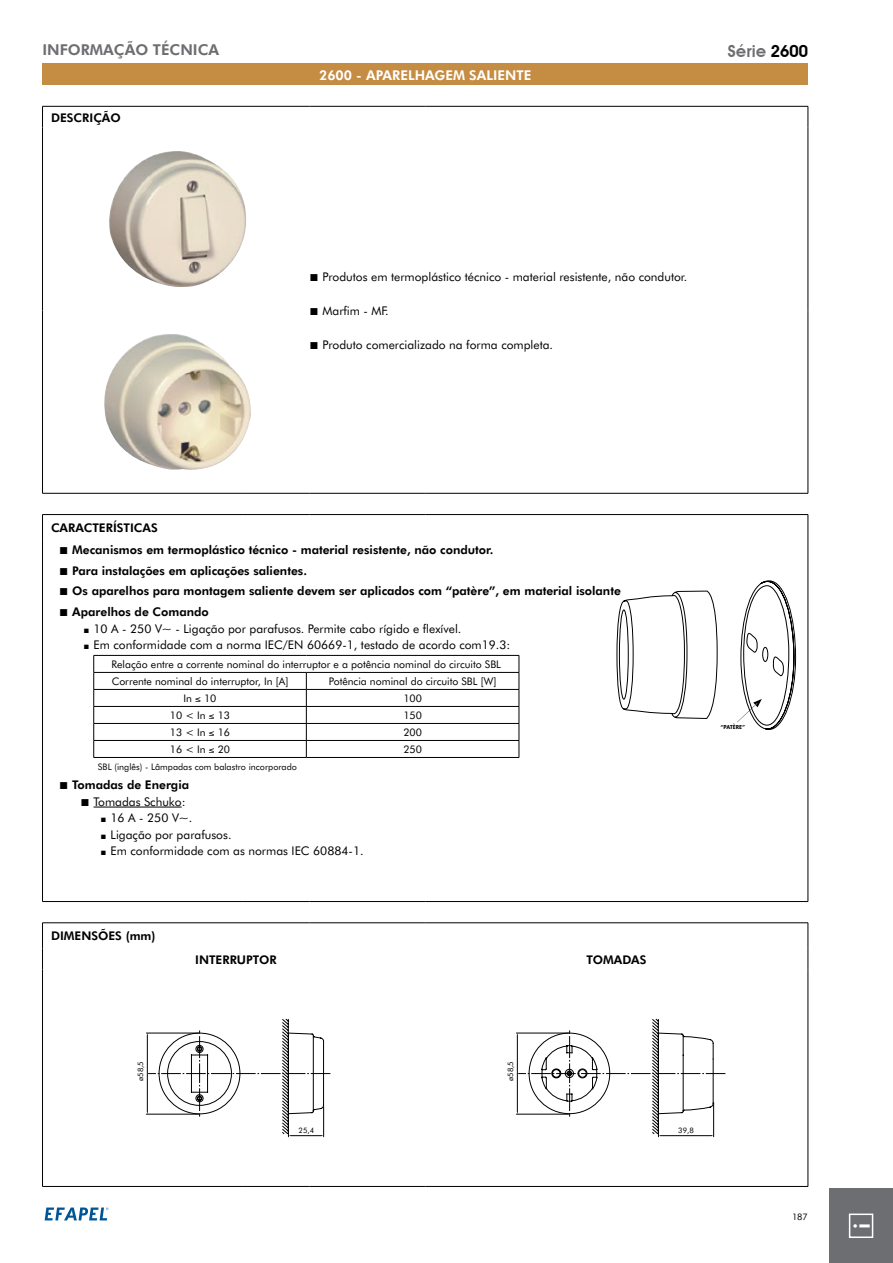
<style>
.page{position:relative;width:893px;height:1263px;background:#fff}
.page>*{position:absolute;margin:0;border:0;box-sizing:border-box;transform-origin:0 0}
.t1{font:800 21.45px "Futura BT";color:#fff}
.t2{font:600 16.5px "Avant Garde";color:#6d6e71}
.t3{font:800 15px "Futura BT";color:#6d6e71}
.t4{font:800 13.5px "Futura BT";color:#fff}
.t5{font:12px/16.5px "Futura BT";color:#000}
.t6{font:800 12px/21px "Futura BT";color:#000}
.t7{font:10.5px/17px "Futura BT";color:#000}
.t8{font:9px "Futura BT";color:#000}
.t9{font:7.5px "Futura BT";color:#000}
.t10{font:800 6px "Futura PT";letter-spacing:.01em;color:#000;scale:.95 1}
.s1{color:#000}
</style>
<div class="page">
<svg style="left:45px;top:1207px;width:63px;height:13px"></svg>
<div style="left:829px;top:1188px;width:64px;height:75px;background:#6d6e71"></div>
<div style="left:849px;top:1213px;width:24px;height:25px;border:2px solid #fff"></div>
<div style="left:43px;top:64px;width:765px;height:21px;background:#c58c43"></div>
<hr style="left:42px;top:922px;width:201px;height:1px;background:#000">
<hr style="left:243px;top:922px;width:67px;height:1px;background:#000">
<hr style="left:310px;top:922px;width:115px;height:1px;background:#000">
<hr style="left:425px;top:922px;width:383px;height:1px;background:#000">
<svg style="left:42px;top:923px;width:1px;height:46px"></svg>
<hr style="left:42px;top:969px;width:1px;height:217px;background:#000">
<hr style="left:42px;top:1186px;width:201px;height:1px;background:#000">
<hr style="left:243px;top:1186px;width:67px;height:1px;background:#000">
<hr style="left:310px;top:1186px;width:115px;height:1px;background:#000">
<hr style="left:425px;top:1186px;width:383px;height:1px;background:#000">
<hr style="left:42px;top:514px;width:201px;height:1px;background:#000">
<svg style="left:42px;top:515px;width:1px;height:25px"></svg>
<hr style="left:243px;top:514px;width:67px;height:1px;background:#000">
<hr style="left:310px;top:514px;width:115px;height:1px;background:#000">
<hr style="left:425px;top:514px;width:383px;height:1px;background:#000">
<hr style="left:42px;top:540px;width:1px;height:361px;background:#000">
<hr style="left:42px;top:901px;width:201px;height:1px;background:#000">
<hr style="left:243px;top:901px;width:67px;height:1px;background:#000">
<hr style="left:310px;top:901px;width:115px;height:1px;background:#000">
<hr style="left:425px;top:901px;width:383px;height:1px;background:#000">
<svg style="left:808px;top:515px;width:1px;height:25px"></svg>
<hr style="left:808px;top:540px;width:1px;height:361px;background:#000">
<svg style="left:808px;top:923px;width:1px;height:46px"></svg>
<hr style="left:808px;top:969px;width:1px;height:217px;background:#000">
<hr style="left:42px;top:106px;width:201px;height:1px;background:#000">
<svg style="left:42px;top:106px;width:1px;height:22px"></svg>
<hr style="left:243px;top:106px;width:67px;height:1px;background:#000">
<hr style="left:310px;top:106px;width:115px;height:1px;background:#000">
<hr style="left:425px;top:106px;width:383px;height:1px;background:#000">
<svg style="left:808px;top:106px;width:1px;height:22px"></svg>
<hr style="left:42px;top:128px;width:1px;height:182px;background:#000">
<hr style="left:808px;top:128px;width:1px;height:182px;background:#000">
<hr style="left:42px;top:310px;width:1px;height:183px;background:#000">
<hr style="left:808px;top:310px;width:1px;height:183px;background:#000">
<hr style="left:42px;top:493px;width:201px;height:1px;background:#000">
<hr style="left:243px;top:493px;width:67px;height:1px;background:#000">
<hr style="left:310px;top:493px;width:115px;height:1px;background:#000">
<hr style="left:425px;top:493px;width:383px;height:1px;background:#000">
<img style="left:109px;top:151px;width:137px;height:136px">
<img style="left:104px;top:334px;width:147px;height:136px">
<hr style="left:94px;top:807px;width:88px;height:1px;background:#000">
<hr style="left:94px;top:655px;width:212px;height:1px;background:#000">
<hr style="left:306px;top:655px;width:213px;height:1px;background:#000">
<hr style="left:94px;top:672px;width:212px;height:1px;background:#000">
<hr style="left:306px;top:672px;width:213px;height:1px;background:#000">
<hr style="left:94px;top:689px;width:212px;height:1px;background:#000">
<hr style="left:306px;top:689px;width:213px;height:1px;background:#000">
<hr style="left:94px;top:706px;width:212px;height:1px;background:#000">
<hr style="left:306px;top:706px;width:213px;height:1px;background:#000">
<hr style="left:94px;top:723px;width:212px;height:1px;background:#000">
<hr style="left:306px;top:723px;width:213px;height:1px;background:#000">
<hr style="left:94px;top:740px;width:212px;height:1px;background:#000">
<svg style="left:93px;top:656px;width:1px;height:101px"></svg>
<hr style="left:306px;top:740px;width:213px;height:1px;background:#000">
<svg style="left:306px;top:673px;width:1px;height:84px"></svg>
<svg style="left:519px;top:656px;width:1px;height:101px"></svg>
<hr style="left:94px;top:757px;width:212px;height:1px;background:#000">
<hr style="left:306px;top:757px;width:213px;height:1px;background:#000">
<hr style="left:146px;top:1114px;width:53px;height:1px;background:#000">
<hr style="left:146px;top:1033px;width:53px;height:1px;background:#000">
<svg style="left:147px;top:1019px;width:183px;height:118px"></svg>
<hr style="left:516px;top:1114px;width:53px;height:1px;background:#000">
<hr style="left:516px;top:1033px;width:53px;height:1px;background:#000">
<svg style="left:517px;top:1019px;width:208px;height:118px"></svg>
<svg style="left:616px;top:580px;width:180px;height:150px"></svg>
<div style="left:734px;top:697px;width:29px;height:27px;background:#000;opacity:.75"></div>
<p class="t3" style="left:43px;top:40px;width:178px">INFORMAÇÃO TÉCNICA</p>
<p class="t6" style="left:51px;top:107px;width:71px">DESCRIÇÃO</p>
<p class="t4" style="left:319px;top:67px;width:214px">2600 - APARELHAGEM SALIENTE</p>
<h2 class="t2" style="left:727px;top:41px;width:82px">Série <span class="s1">2600</span></h2>
<p class="t5" style="left:322px;top:269px;width:366px">Produtos em termoplástico técnico - material resistente, não condutor.</p>
<p class="t5" style="left:322px;top:302px;width:68px">Marfim - MF.</p>
<p class="t5" style="left:322px;top:336px;width:232px">Produto comercializado na forma completa.</p>
<p class="t6" style="left:72px;top:517px;width:550px;text-indent:-21px">CARACTERÍSTICAS<br>Mecanismos em termoplástico técnico - material resistente, não condutor.<br>Para instalações em aplicações salientes.<br>Os aparelhos para montagem saliente devem ser aplicados com “patère”, em material isolante Aparelhos de Comando</p>
<p class="t5" style="left:94px;top:620px;width:418px">10 A - 250 V~ - Ligação por parafusos. Permite cabo rígido e flexível.<br>Em conformidade com a norma IEC/EN 60669-1, testado de acordo com19.3:</p>
<p class="t7" style="left:112px;top:656px;width:391px">Relação entre a corrente nominal do interruptor e a potência nominal do circuito SBL<br>Corrente nominal do interruptor, In [A]</p>
<p class="t7" style="left:329px;top:673px;width:169px">Potência nominal do circuito SBL [W]</p>
<p class="t7" style="left:184px;top:690px;width:34px">In ≤ 10</p>
<p class="t7" style="left:403px;top:690px;width:20px">100</p>
<p class="t7" style="left:170px;top:707px;width:62px">10 &lt; In ≤ 13</p>
<p class="t7" style="left:403px;top:707px;width:20px">150</p>
<p class="t7" style="left:170px;top:724px;width:62px">13 &lt; In ≤ 16</p>
<p class="t7" style="left:403px;top:724px;width:20px">200</p>
<p class="t7" style="left:170px;top:741px;width:62px">16 &lt; In ≤ 20</p>
<p class="t7" style="left:403px;top:741px;width:20px">250</p>
<p class="t8" style="left:98px;top:761px;width:201px">SBL (inglês) - Lâmpadas com balastro incorporado</p>
<p class="t6" style="left:72px;top:774px;width:118px">Tomadas de Energia</p>
<p class="t5" style="left:111px;top:793px;width:255px;text-indent:-17px">Tomadas Schuko:<br>16 A - 250 V~.<br>Ligação por parafusos.<br>Em conformidade com as normas IEC 60884-1.</p>
<p class="t6" style="left:51px;top:925px;width:106px">DIMENSÕES (mm)</p>
<p class="t6" style="left:195px;top:949px;width:83px">INTERRUPTOR</p>
<p class="t6" style="left:587px;top:949px;width:61px">TOMADAS</p>
<p class="t10" style="left:720px;top:723px;width:28px">“PATÈRE”</p>
<p class="t9" style="left:136px;top:1081px;width:21px;rotate:-90deg">ø58,5</p>
<p class="t9" style="left:299px;top:1126px;width:17px">25,4</p>
<p class="t9" style="left:506px;top:1081px;width:21px;rotate:-90deg">ø58,5</p>
<p class="t9" style="left:678px;top:1126px;width:17px">39,8</p>
<p class="t8" style="left:792px;top:1212px;width:17px">187</p>
<h1 class="t1" style="left:849px;top:1229px;width:8px;rotate:-90deg">i</h1>
</div>
